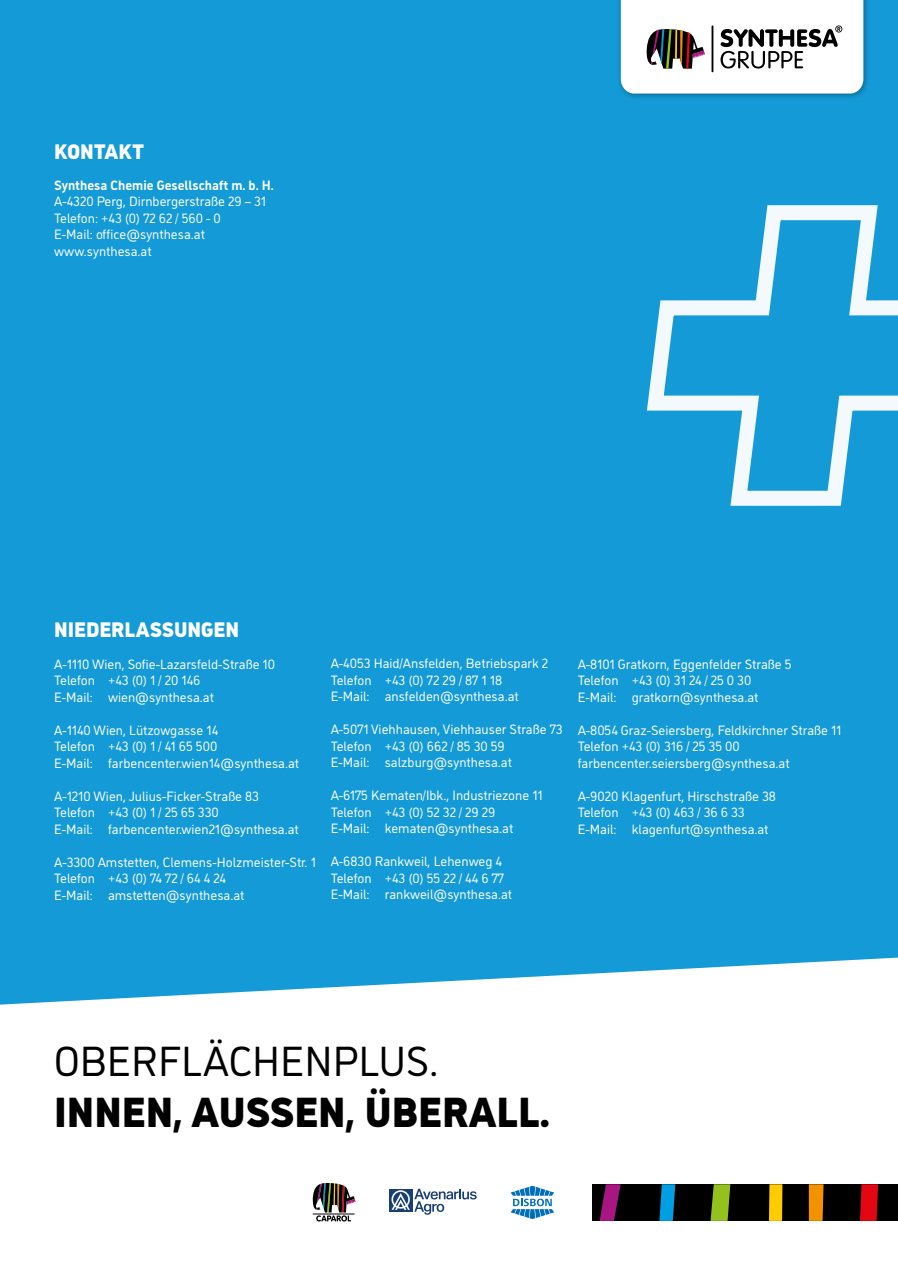
<style>
.page{position:relative;width:898px;height:1263px;background:#fff}
.page>*{position:absolute;margin:0;border:0;box-sizing:border-box;transform-origin:0 0}
.t1{font:900 42px "CAP Elephant";color:#000}
.t2{font:42px "CAP Elephant";color:#000}
.t3{font:900 21px "CAP Elephant";color:#fff}
.t4{font:13.5px/16.5px "CAP Elephant";color:#fff}
.t5{font:700 13.5px "CAP Elephant";color:#fff}
</style>
<div class="page">
<div style="left:0;top:0;width:897px;height:1058px;background:#149bd7"></div>
<svg style="left:647px;top:205px;width:250px;height:301px"></svg>
<svg style="left:0;top:957px;width:897px;height:265px"></svg>
<div style="left:592px;top:1184px;width:305px;height:37px;background:#000"></div>
<svg style="left:710px;top:1184px;width:20px;height:37px"></svg>
<svg style="left:860px;top:1184px;width:17px;height:37px"></svg>
<svg style="left:808px;top:1184px;width:15px;height:37px"></svg>
<svg style="left:769px;top:1184px;width:13px;height:37px"></svg>
<svg style="left:659px;top:1184px;width:16px;height:37px"></svg>
<svg style="left:599px;top:1184px;width:21px;height:37px"></svg>
<svg style="left:312px;top:1183px;width:43px;height:38px"></svg>
<div style="left:389px;top:1189px;width:23px;height:23px;background:#183e74"></div>
<svg style="left:391px;top:1189px;width:85px;height:26px"></svg>
<svg style="left:510px;top:1186px;width:44px;height:33px"></svg>
<div style="left:616px;top:0;width:253px;height:100px;background:#000;opacity:.34"></div>
<svg style="left:620px;top:0;width:243px;height:94px;background:#dbdbdb"></svg>
<h2 class="t3" style="left:54px;top:139px;width:92px">KONTAKT</h2>
<p class="t5" style="left:54px;top:177px;width:221px">Synthesa Chemie Gesellschaft m. b. H.</p>
<p class="t4" style="left:54px;top:194px;width:213px">A-4320 Perg, Dirnbergerstraße 29 – 31<br>Telefon: +43 (0) 72 62 / 560 - 0<br>E-Mail: office@synthesa.at www.synthesa.at</p>
<h2 class="t3" style="left:54px;top:617px;width:187px">NIEDERLASSUNGEN</h2>
<p class="t4" style="left:54px;top:656px;width:222px">A-1110 Wien, Sofie-Lazarsfeld-Straße 10<br>Telefon +43 (0) 1 / 20 146<br>E-Mail: wien@synthesa.at</p>
<p class="t4" style="left:54px;top:722px;width:246px">A-1140 Wien, Lützowgasse 14<br>Telefon +43 (0) 1 / 41 65 500<br>E-Mail: farbencenter.wien14@synthesa.at</p>
<p class="t4" style="left:54px;top:788px;width:246px">A-1210 Wien, Julius-Ficker-Straße 83<br>Telefon +43 (0) 1 / 25 65 330<br>E-Mail: farbencenter.wien21@synthesa.at</p>
<p class="t4" style="left:54px;top:853px;width:263px">A-3300 Amstetten, Clemens-Holzmeister-Str. 1<br>Telefon +43 (0) 74 72 / 64 4 24<br>E-Mail: amstetten@synthesa.at</p>
<p class="t4" style="left:330px;top:655px;width:219px">A-4053 Haid/Ansfelden, Betriebspark 2<br>Telefon +43 (0) 72 29 / 87 1 18<br>E-Mail: ansfelden@synthesa.at</p>
<p class="t4" style="left:330px;top:721px;width:233px">A-5071 Viehhausen, Viehhauser Straße 73<br>Telefon +43 (0) 662 / 85 30 59<br>E-Mail: salzburg@synthesa.at</p>
<p class="t4" style="left:330px;top:787px;width:213px">A-6175 Kematen/Ibk., Industriezone 11<br>Telefon +43 (0) 52 32 / 29 29<br>E-Mail: kematen@synthesa.at</p>
<p class="t4" style="left:330px;top:853px;width:183px">A-6830 Rankweil, Lehenweg 4<br>Telefon +43 (0) 55 22 / 44 6 77<br>E-Mail: rankweil@synthesa.at</p>
<p class="t4" style="left:577px;top:656px;width:215px">A-8101 Gratkorn, Eggenfelder Straße 5<br>Telefon +43 (0) 31 24 / 25 0 30<br>E-Mail: gratkorn@synthesa.at</p>
<p class="t4" style="left:577px;top:722px;width:265px">A-8054 Graz-Seiersberg, Feldkirchner Straße 11<br>Telefon +43 (0) 316 / 25 35 00 farbencenter.seiersberg@synthesa.at</p>
<p class="t4" style="left:577px;top:788px;width:200px">A-9020 Klagenfurt, Hirschstraße 38<br>Telefon +43 (0) 463 / 36 6 33<br>E-Mail: klagenfurt@synthesa.at</p>
<h1 class="t2" style="left:54px;top:1037px;width:386px">OBERFLÄCHENPLUS.</h1>
<h1 class="t1" style="left:54px;top:1088px;width:497px">INNEN, AUSSEN, ÜBERALL.</h1>
</div>
